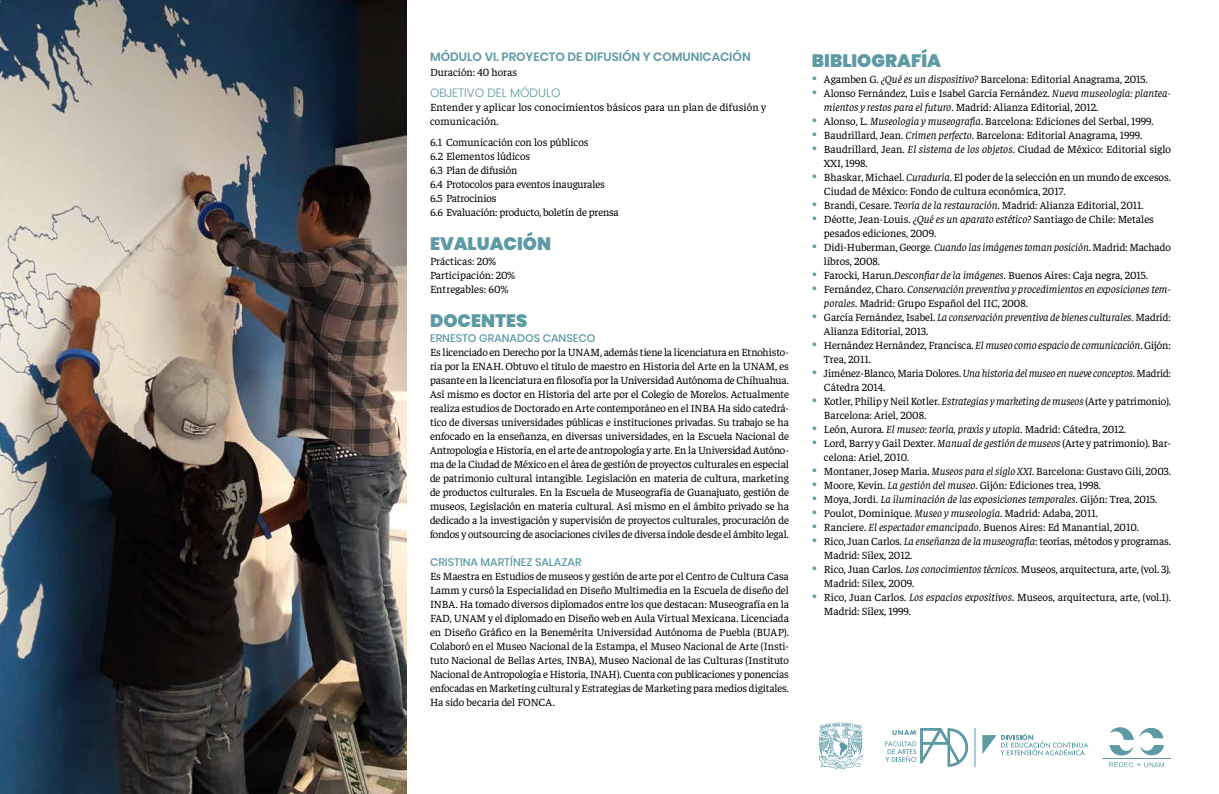
<style>
.page{position:relative;width:1219px;height:794px;background:#fff}
.page>*{position:absolute;margin:0;border:0;box-sizing:border-box;transform-origin:0 0}
.t1{font:900 18px "Poppins";color:#5e9aa4}
.t2{font:600 12px "Poppins";color:#5e9aa4}
.t3{font:300 12px "Poppins";color:#5e9aa4}
.t4{font:11px/14px "Faustina";color:#000}
.t5{font:italic 11px/14px "Faustina";color:#000}
.t6{font:500 11px "Poppins";color:#5e9aa4}
.s1{font-family:"Poppins";font-weight:500;font-size:14px;color:#5e9aa4}
.s2{font-style:italic}
.s3{font-family:"Poppins";font-weight:500;font-style:normal;font-size:14px;color:#5e9aa4}
.s4{font-style:normal}
</style>
<div class="page">
<svg style="left:819px;top:722px;width:44px;height:47px"></svg>
<svg style="left:885px;top:728px;width:83px;height:39px"></svg>
<hr style="left:974px;top:728px;width:1px;height:39px;background:#5e9aa4">
<svg style="left:982px;top:733px;width:106px;height:22px"></svg>
<svg style="left:1109px;top:727px;width:55px;height:29px"></svg>
<hr style="left:1102px;top:758px;width:69px;height:1px;background:#5e9aa4">
<svg style="left:1109px;top:762px;width:55px;height:5px"></svg>
<img style="left:0;top:0;width:407px;height:794px">
<p class="t2" style="left:430px;top:49px;width:322px">MÓDULO VI. PROYECTO DE DIFUSIÓN Y COMUNICACIÓN</p>
<p class="t4" style="left:430px;top:65px;width:89px">Duración: 40 horas</p>
<p class="t3" style="left:430px;top:86px;width:132px">OBJETIVO DEL MÓDULO</p>
<p class="t4" style="left:430px;top:100px;width:338px">Entender y aplicar los conocimientos básicos para un plan de difusión y comunicación.</p>
<p class="t4" style="left:430px;top:135px;width:190px">6.1 Comunicación con los públicos<br>6.2 Elementos lúdicos<br>6.3 Plan de difusión<br>6.4 Protocolos para eventos inaugurales<br>6.5 Patrocinios<br>6.6 Evaluación: producto, boletín de prensa</p>
<h1 class="t1" style="left:430px;top:233px;width:123px">EVALUACIÓN</h1>
<p class="t4" style="left:430px;top:254px;width:87px">Prácticas: 20%<br>Participación: 20%<br>Entregables: 60%</p>
<h1 class="t1" style="left:430px;top:310px;width:99px">DOCENTES</h1>
<p class="t6" style="left:430px;top:332px;width:167px">ERNESTO GRANADOS CANSECO</p>
<p class="t4" style="left:430px;top:345px;width:361px;text-align:justify">Es licenciado en Derecho por la UNAM, además tiene la licenciatura en Etnohisto&shy;ria por la ENAH. Obtuvo el título de maestro en Historia del Arte en la UNAM, es pasante en la licenciatura en filosofía por la Universidad Autónoma de Chihuahua.<br>Así mismo es doctor en Historia del arte por el Colegio de Morelos. Actualmente realiza estudios de Doctorado en Arte contemporáneo en el INBA Ha sido catedrá&shy;tico de diversas universidades públicas e instituciones privadas. Su trabajo se ha enfocado en la enseñanza, en diversas universidades, en la Escuela Nacional de Antropología e Historia, en el arte de antropología y arte. En la Universidad Autóno&shy;ma de la Ciudad de México en el área de gestión de proyectos culturales en especial de patrimonio cultural intangible. Legislación en materia de cultura, marketing de productos culturales. En la Escuela de Museografía de Guanajuato, gestión de museos, Legislación en materia cultural. Así mismo en el ámbito privado se ha dedicado a la investigación y supervisión de proyectos culturales, procuración de fondos y outsourcing de asociaciones civiles de diversa índole desde el ámbito legal.</p>
<p class="t6" style="left:430px;top:556px;width:153px">CRISTINA MARTÍNEZ SALAZAR</p>
<p class="t4" style="left:430px;top:569px;width:361px;text-align:justify">Es Maestra en Estudios de museos y gestión de arte por el Centro de Cultura Casa Lamm y cursó la Especialidad en Diseño Multimedia en la Escuela de diseño del INBA. Ha tomado diversos diplomados entre los que destacan: Museografía en la FAD, UNAM y el diplomado en Diseño web en Aula Virtual Mexicana. Licenciada en Diseño Gráfico en la Benemérita Universidad Autónoma de Puebla (BUAP).<br>Colaboró en el Museo Nacional de la Estampa, el Museo Nacional de Arte (Insti&shy;tuto Nacional de Bellas Artes, INBA), Museo Nacional de las Culturas (Instituto Nacional de Antropología e Historia, INAH). Cuenta con publicaciones y ponencias enfocadas en Marketing cultural y Estrategias de Marketing para medios digitales.<br>Ha sido becaria del FONCA.</p>
<h1 class="t1" style="left:812px;top:51px;width:131px">BIBLIOGRAFÍA</h1>
<p class="t4" style="left:812px;top:72px;width:337px"><span class="s1">•</span> Agamben G. <span class="s2">¿Qué es un dispositivo?</span> Barcelona: Editorial Anagrama, 2015.</p>
<p class="t4" style="left:824px;top:86px;width:348px;text-indent:-12px"><span class="s1">•</span> Alonso Fernández, Luis e Isabel García Fernández. <span class="s2">Nueva museología: plantea&shy;mientos y restos para el futuro</span>. Madrid: Alianza Editorial, 2012.</p>
<p class="t4" style="left:812px;top:114px;width:343px"><span class="s1">•</span> Alonso, L. <span class="s2">Museología y museografía</span>. Barcelona: Ediciones del Serbal, 1999.</p>
<p class="t4" style="left:812px;top:128px;width:332px"><span class="s1">•</span> Baudrillard, Jean. <span class="s2">Crimen perfecto</span>. Barcelona: Editorial Anagrama, 1999.</p>
<p class="t4" style="left:824px;top:142px;width:349px;text-indent:-12px"><span class="s1">•</span> Baudrillard, Jean. <span class="s2">El sistema de los objetos</span>. Ciudad de México: Editorial siglo<br>XXI, 1998.</p>
<p class="t4" style="left:824px;top:170px;width:348px;text-indent:-12px"><span class="s1">•</span> Bhaskar, Michael. <span class="s2">Curaduría</span>. El poder de la selección en un mundo de excesos.<br>Ciudad de México: Fondo de cultura económica, 2017.</p>
<p class="t4" style="left:812px;top:198px;width:333px"><span class="s1">•</span> Brandi, Cesare. <span class="s2">Teoría de la restauración</span>. Madrid: Alianza Editorial, 2011.</p>
<p class="t4" style="left:824px;top:212px;width:331px;text-indent:-12px"><span class="s1">•</span> Déotte, Jean-Louis. <span class="s2">¿Qué es un aparato estético?</span> Santiago de Chile: Metales pesados ediciones, 2009.</p>
<p class="t4" style="left:824px;top:240px;width:348px;text-indent:-12px"><span class="s1">•</span> Didi-Huberman, George. <span class="s2">Cuando las imágenes toman posición</span>. Madrid: Machado libros, 2008.</p>
<p class="t4" style="left:812px;top:268px;width:337px"><span class="s1">•</span> Farocki, Harun.<span class="s2">Desconfiar de la imágenes</span>. Buenos Aires: Caja negra, 2015.</p>
<p class="t5" style="left:824px;top:282px;width:348px;text-indent:-12px"><span class="s3">•</span> <span class="s4">Fernández, Charo.</span> Conservación preventiva y procedimientos en exposiciones tem&shy;porales<span class="s4">. Madrid: Grupo Español del IIC, 2008.</span></p>
<p class="t4" style="left:824px;top:310px;width:348px;text-indent:-12px"><span class="s1">•</span> García Fernández, Isabel. <span class="s2">La conservación preventiva de bienes culturales</span>. Madrid:<br>Alianza Editorial, 2013.</p>
<p class="t4" style="left:824px;top:338px;width:348px;text-indent:-12px"><span class="s1">•</span> Hernández Hernández, Francisca. <span class="s2">El museo como espacio de comunicación</span>. Gijón:<br>Trea, 2011.</p>
<p class="t4" style="left:824px;top:366px;width:349px;text-indent:-12px"><span class="s1">•</span> Jiménez-Blanco, Maria Dolores. <span class="s2">Una historia del museo en nueve conceptos</span>. Madrid:<br>Cátedra 2014.</p>
<p class="t4" style="left:824px;top:394px;width:348px;text-indent:-12px"><span class="s1">•</span> Kotler, Philip y Neil Kotler. <span class="s2">Estrategias y marketing de museos</span> (Arte y patrimonio).<br>Barcelona: Ariel, 2008.</p>
<p class="t4" style="left:812px;top:422px;width:316px"><span class="s1">•</span> León, Aurora. <span class="s2">El museo: teoría, praxis y utopía</span>. Madrid: Cátedra, 2012.</p>
<p class="t4" style="left:824px;top:436px;width:348px;text-indent:-12px"><span class="s1">•</span> Lord, Barry y Gail Dexter. <span class="s2">Manual de gestión de museos</span> (Arte y patrimonio). Bar&shy;celona: Ariel, 2010.</p>
<p class="t4" style="left:812px;top:464px;width:360px"><span class="s1">•</span> Montaner, Josep Maria. <span class="s2">Museos para el siglo XXI</span>. Barcelona: Gustavo Gili, 2003.</p>
<p class="t4" style="left:812px;top:478px;width:290px"><span class="s1">•</span> Moore, Kevin. <span class="s2">La gestión del museo</span>. Gijón: Ediciones trea, 1998.</p>
<p class="t5" style="left:812px;top:492px;width:347px"><span class="s3">•</span> <span class="s4">Moya, Jordi.</span> La iluminación de las exposiciones temporales<span class="s4">. Gijón: Trea, 2015.</span></p>
<p class="t4" style="left:812px;top:506px;width:287px"><span class="s1">•</span> Poulot, Dominique. <span class="s2">Museo y museología</span>. Madrid: Adaba, 2011.</p>
<p class="t4" style="left:812px;top:520px;width:329px"><span class="s1">•</span> Ranciere. <span class="s2">El espectador emancipado</span>. Buenos Aires: Ed Manantial, 2010.</p>
<p class="t4" style="left:824px;top:534px;width:348px;text-indent:-12px"><span class="s1">•</span> Rico, Juan Carlos. <span class="s2">La enseñanza de la museografía</span>: teorías, métodos y programas.<br>Madrid: Sílex, 2012.</p>
<p class="t4" style="left:824px;top:562px;width:348px;text-indent:-12px"><span class="s1">•</span> Rico, Juan Carlos. <span class="s2">Los conocimientos técnicos</span>. Museos, arquitectura, arte, (vol. 3).<br>Madrid: Silex, 2009.</p>
<p class="t4" style="left:824px;top:590px;width:348px;text-indent:-12px"><span class="s1">•</span> Rico, Juan Carlos. <span class="s2">Los espacios expositivos</span>. Museos, arquitectura, arte, (vol.1).<br>Madrid: Sílex, 1999.</p>
</div>
